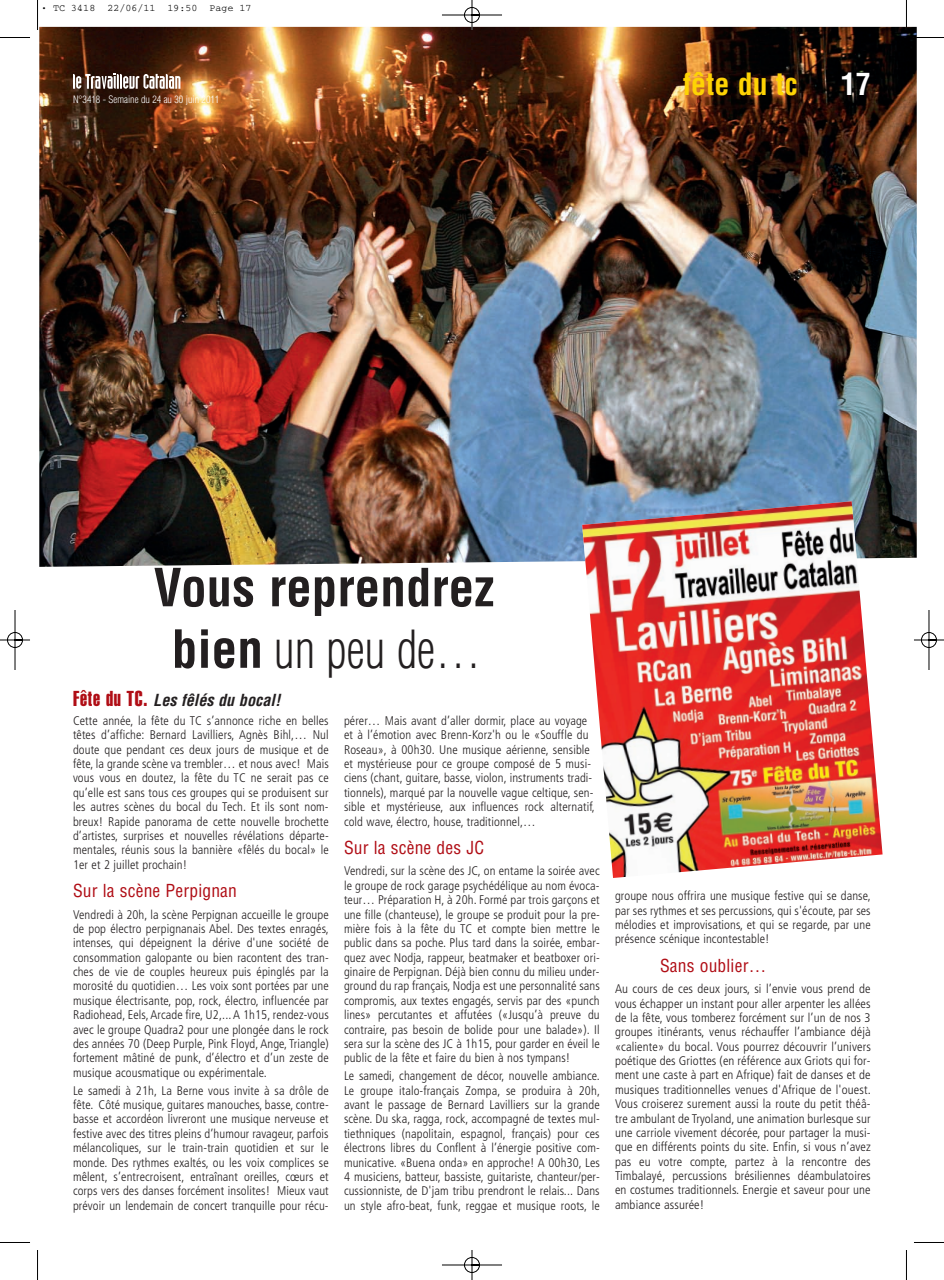
<style>
.page{position:relative;width:944px;height:1280px;background:#fff}
.page>*{position:absolute;margin:0;border:0;box-sizing:border-box;transform-origin:0 0}
.t1{font:700 condensed 51.25px/61.5px "Helvetica";color:#231f20;text-align:center}
.t2{font:700 condensed 30px "Helvetica";color:#fed304}
.t3{font:700 condensed 30px "Helvetica";color:#fff}
.t4{font:condensed 17.5px "Helvetica";letter-spacing:.01em;color:#b00d15}
.t5{font:italic 700 condensed 16.25px "Helvetica";color:#231f20}
.t6{font:300 condensed 12.5px/14.4px "Frutiger";letter-spacing:.01em;color:#231f20;text-align:justify}
.t7{font:300 condensed 10px "Helvetica";color:#fff}
.t8{font:10px "Courier";color:#000}
.s1{font-weight:300}
.s2{font-family:"Helvetica Extra Compressed";font-weight:400;font-style:normal;font-stretch:normal;font-size:21.25px;color:#b00d15}
</style>
<div class="page">
<img style="left:0;top:0;width:943px;height:1280px">
<p class="t8" style="left:41px;top:5px;width:212px">• TC 3418 22/06/11 19:50 Page 17</p>
<p class="t7" style="left:73px;top:94px;width:148px">N°3418 - Semaine du 24 au 30 juin 2011</p>
<h2 class="t2" style="left:682px;top:68px;width:116px">fête du tc</h2>
<h2 class="t3" style="left:840px;top:68px;width:31px">17</h2>
<h1 class="t1" style="left:153px;top:558px;width:342px">Vous reprendrez bien <span class="s1">un peu de…</span></h1>
<h3 class="t5" style="left:73px;top:691px;width:209px"><span class="s2">Fête du TC.</span> Les fêlés du bocal!</h3>
<p class="t6" style="left:73px;top:714px;width:257px">Cette année, la fête du TC s’annonce riche en belles têtes d’affiche: Bernard Lavilliers, Agnès Bihl,… Nul doute que pendant ces deux jours de musique et de fête, la grande scène va trembler… et nous avec! Mais vous vous en doutez, la fête du TC ne serait pas ce qu’elle est sans tous ces groupes qui se produisent sur les autres scènes du bocal du Tech. Et ils sont nom&shy;breux! Rapide panorama de cette nouvelle brochette d’artistes, surprises et nouvelles révélations départe&shy;mentales, réunis sous la bannière «fêlés du bocal» le 1er et 2 juillet prochain!</p>
<h3 class="t4" style="left:73px;top:881px;width:165px">Sur la scène Perpignan</h3>
<p class="t6" style="left:73px;top:908px;width:257px">Vendredi à 20h, la scène Perpignan accueille le groupe de pop électro perpignanais Abel. Des textes enragés, intenses, qui dépeignent la dérive d'une société de consommation galopante ou bien racontent des tran&shy;ches de vie de couples heureux puis épinglés par la morosité du quotidien… Les voix sont portées par une musique électrisante, pop, rock, électro, influencée par Radiohead, Eels, Arcade fire, U2,... A 1h15, rendez-vous avec le groupe Quadra2 pour une plongée dans le rock des années 70 (Deep Purple, Pink Floyd, Ange, Triangle) fortement mâtiné de punk, d’électro et d’un zeste de musique acousmatique ou expérimentale.</p>
<p class="t6" style="left:73px;top:1084px;width:257px">Le samedi à 21h, La Berne vous invite à sa drôle de fête. Côté musique, guitares manouches, basse, contre&shy;basse et accordéon livreront une musique nerveuse et festive avec des titres pleins d’humour ravageur, parfois mélancoliques, sur le train-train quotidien et sur le monde. Des rythmes exaltés, ou les voix complices se mêlent, s’entrecroisent, entraînant oreilles, cœurs et corps vers des danses forcément insolites! Mieux vaut prévoir un lendemain de concert tranquille pour récu-</p>
<p class="t6" style="left:344px;top:714px;width:252px;text-align:left">pérer… Mais avant d’aller dormir, place au voyage et à l’émotion avec Brenn-Korz'h ou le «Souffle du Roseau», à 00h30. Une musique aérienne, sensible et mystérieuse pour ce groupe composé de 5 musi&shy;ciens (chant, guitare, basse, violon, instruments tradi&shy;tionnels), marqué par la nouvelle vague celtique, sen&shy;sible et mystérieuse, aux influences rock alternatif, cold wave, électro, house, traditionnel,…</p>
<h3 class="t4" style="left:344px;top:837px;width:141px">Sur la scène des JC</h3>
<p class="t6" style="left:344px;top:865px;width:257px">Vendredi, sur la scène des JC, on entame la soirée avec le groupe de rock garage psychédélique au nom évoca&shy;teur… Préparation H, à 20h. Formé par trois garçons et une fille (chanteuse), le groupe se produit pour la pre&shy;mière fois à la fête du TC et compte bien mettre le public dans sa poche. Plus tard dans la soirée, embar&shy;quez avec Nodja, rappeur, beatmaker et beatboxer ori&shy;ginaire de Perpignan. Déjà bien connu du milieu under&shy;ground du rap français, Nodja est une personnalité sans compromis, aux textes engagés, servis par des «punch lines» percutantes et affutées («Jusqu’à preuve du contraire, pas besoin de bolide pour une balade»). Il sera sur la scène des JC à 1h15, pour garder en éveil le public de la fête et faire du bien à nos tympans!</p>
<p class="t6" style="left:344px;top:1069px;width:257px">Le samedi, changement de décor, nouvelle ambiance.<br>Le groupe italo-français Zompa, se produira à 20h, avant le passage de Bernard Lavilliers sur la grande scène. Du ska, ragga, rock, accompagné de textes mul&shy;tiethniques (napolitain, espagnol, français) pour ces électrons libres du Conflent à l’énergie positive com&shy;municative. «Buena onda» en approche! A 00h30, Les 4 musiciens, batteur, bassiste, guitariste, chanteur/per&shy;cussionniste, de D'jam tribu prendront le relais... Dans un style afro-beat, funk, reggae et musique roots, le</p>
<p class="t6" style="left:614px;top:890px;width:257px">groupe nous offrira une musique festive qui se danse, par ses rythmes et ses percussions, qui s'écoute, par ses mélodies et improvisations, et qui se regarde, par une présence scénique incontestable!</p>
<h3 class="t4" style="left:659px;top:955px;width:108px">Sans oublier…</h3>
<p class="t6" style="left:614px;top:982px;width:257px">Au cours de ces deux jours, si l’envie vous prend de vous échapper un instant pour aller arpenter les allées de la fête, vous tomberez forcément sur l’un de nos 3 groupes itinérants, venus réchauffer l’ambiance déjà «caliente» du bocal. Vous pourrez découvrir l’univers poétique des Griottes (en référence aux Griots qui for&shy;ment une caste à part en Afrique) fait de danses et de musiques traditionnelles venues d'Afrique de l'ouest.<br>Vous croiserez surement aussi la route du petit théâ&shy;tre ambulant de Tryoland, une animation burlesque sur une carriole vivement décorée, pour partager la musi&shy;que en différents points du site. Enfin, si vous n’avez pas eu votre compte, partez à la rencontre des Timbalayé, percussions brésiliennes déambulatoires en costumes traditionnels. Energie et saveur pour une ambiance assurée!</p>
</div>
